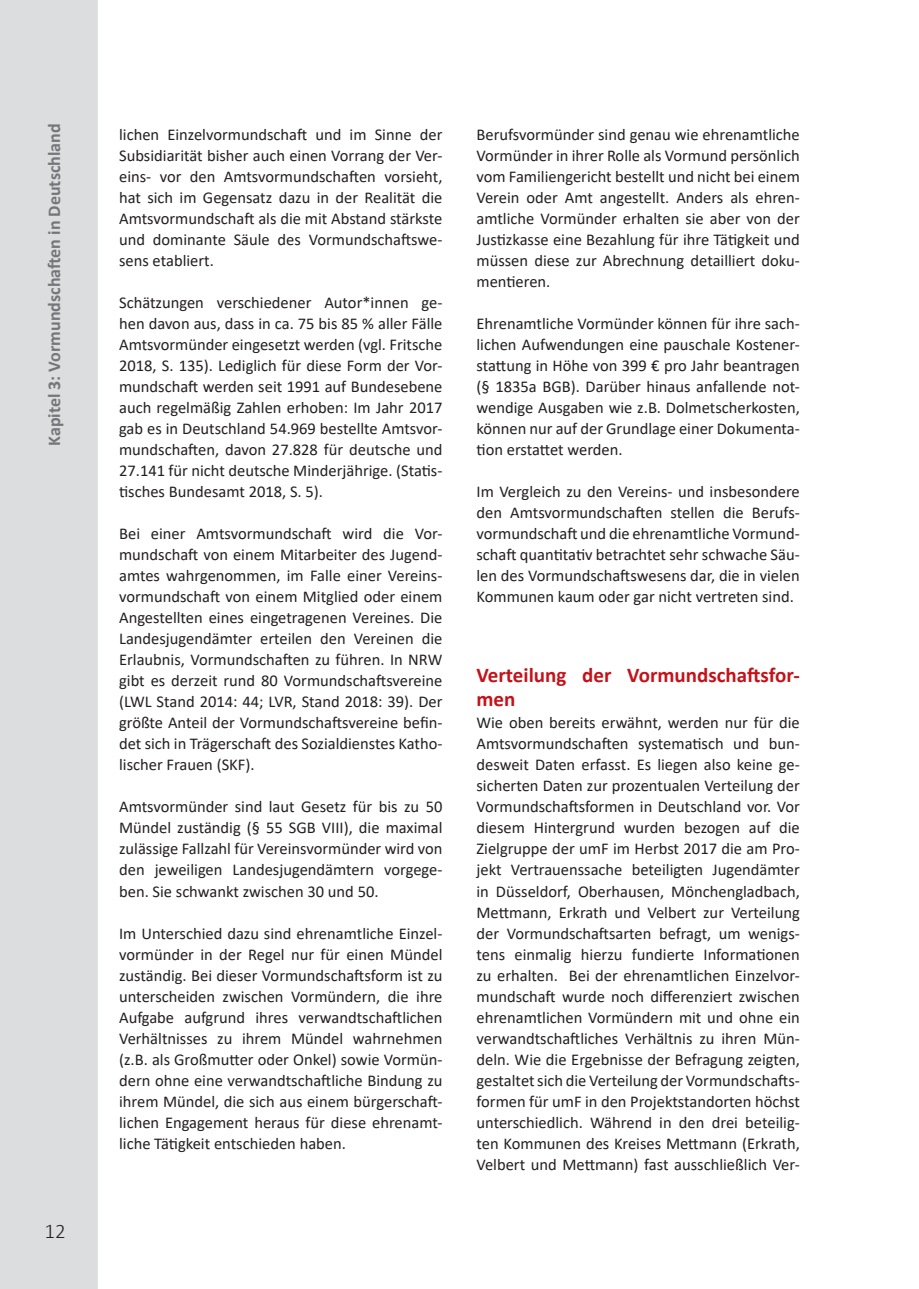
<style>
.page{position:relative;width:919px;height:1289px;background:#fff}
.page>*{position:absolute;margin:0;border:0;box-sizing:border-box;transform-origin:0 0}
.Überschrift_2{font:700 21px/24px "Calibri";color:#c4121a}
.t1{font:300 21px "Calibri";color:#231f20}
.t2{font:700 18px "Calibri";color:#757679}
.Fließtext{font:16.5px/21px "Calibri";color:#231f20;text-align:justify}
.Überschrift_2-2{font:16.5px/21px "Calibri";color:#231f20;text-align:justify}
</style>
<div class="page">
<div style="left:0;top:0;width:98px;height:1288px;background:#dcdddf"></div>
<p class="t2" style="left:42px;top:446px;width:324px;rotate:-90deg">Kapitel 3: Vormundschaften in Deutschland</p>
<p class="Fließtext" style="left:119px;top:124px;width:325px">lichen Einzelvormundschaft und im Sinne der Subsidiarität bisher auch einen Vorrang der Ver&shy;eins- vor den Amtsvormundschaften vorsieht, hat sich im Gegensatz dazu in der Realität die Amtsvormundschaft als die mit Abstand stärkste und dominante Säule des Vormundschaftswe&shy;sens etabliert.</p>
<p class="Fließtext" style="left:119px;top:292px;width:325px">Schätzungen verschiedener Autor*innen ge&shy;hen davon aus, dass in ca. 75 bis 85 % aller Fälle Amtsvormünder eingesetzt werden (vgl. Fritsche 2018, S. 135). Lediglich für diese Form der Vor&shy;mundschaft werden seit 1991 auf Bundesebene auch regelmäßig Zahlen erhoben: Im Jahr 2017 gab es in Deutschland 54.969 bestellte Amtsvor&shy;mundschaften, davon 27.828 für deutsche und 27.141 für nicht deutsche Minderjährige. (Statis&shy;tisches Bundesamt 2018, S. 5).</p>
<p class="Fließtext" style="left:119px;top:523px;width:325px">Bei einer Amtsvormundschaft wird die Vor&shy;mundschaft von einem Mitarbeiter des Jugend&shy;amtes wahrgenommen, im Falle einer Vereins&shy;vormundschaft von einem Mitglied oder einem Angestellten eines eingetragenen Vereines. Die Landesjugendämter erteilen den Vereinen die Erlaubnis, Vormundschaften zu führen. In NRW gibt es derzeit rund 80 Vormundschaftsvereine (LWL Stand 2014: 44; LVR, Stand 2018: 39). Der größte Anteil der Vormundschaftsvereine befin&shy;det sich in Trägerschaft des Sozialdienstes Katho&shy;lischer Frauen (SKF).</p>
<p class="Fließtext" style="left:119px;top:796px;width:325px">Amtsvormünder sind laut Gesetz für bis zu 50<br>Mündel zuständig (§ 55 SGB VIII), die maximal zulässige Fallzahl für Vereinsvormünder wird von den jeweiligen Landesjugendämtern vorgege&shy;ben. Sie schwankt zwischen 30 und 50.</p>
<p class="Fließtext" style="left:119px;top:922px;width:325px">Im Unterschied dazu sind ehrenamtliche Einzel&shy;vormünder in der Regel nur für einen Mündel zuständig. Bei dieser Vormundschaftsform ist zu unterscheiden zwischen Vormündern, die ihre Aufgabe aufgrund ihres verwandtschaftlichen Verhältnisses zu ihrem Mündel wahrnehmen (z.B. als Großmutter oder Onkel) sowie Vormün&shy;dern ohne eine verwandtschaftliche Bindung zu ihrem Mündel, die sich aus einem bürgerschaft&shy;lichen Engagement heraus für diese ehrenamt&shy;liche Tätigkeit entschieden haben.</p>
<p class="t1" style="left:45px;top:1217px;width:23px">12</p>
<p class="Fließtext" style="left:476px;top:124px;width:325px">Berufsvormünder sind genau wie ehrenamtliche Vormünder in ihrer Rolle als Vormund persönlich vom Familiengericht bestellt und nicht bei einem Verein oder Amt angestellt. Anders als ehren&shy;amtliche Vormünder erhalten sie aber von der Justizkasse eine Bezahlung für ihre Tätigkeit und müssen diese zur Abrechnung detailliert doku&shy;mentieren.</p>
<p class="Fließtext" style="left:476px;top:313px;width:325px">Ehrenamtliche Vormünder können für ihre sach&shy;lichen Aufwendungen eine pauschale Kostener&shy;stattung in Höhe von 399 € pro Jahr beantragen (§ 1835a BGB). Darüber hinaus anfallende not&shy;wendige Ausgaben wie z.B. Dolmetscherkosten, können nur auf der Grundlage einer Dokumenta&shy;tion erstattet werden.</p>
<p class="Fließtext" style="left:476px;top:481px;width:325px">Im Vergleich zu den Vereins- und insbesondere den Amtsvormundschaften stellen die Berufs&shy;vormundschaft und die ehrenamtliche Vormund&shy;schaft quantitativ betrachtet sehr schwache Säu&shy;len des Vormundschaftswesens dar, die in vielen Kommunen kaum oder gar nicht vertreten sind.</p>
<p class="Überschrift_2" style="left:476px;top:662px;width:325px">Verteilung der Vormundschaftsfor&shy;men</p>
<p class="Überschrift_2-2" style="left:476px;top:712px;width:325px">Wie oben bereits erwähnt, werden nur für die Amtsvormundschaften systematisch und bun&shy;desweit Daten erfasst. Es liegen also keine ge&shy;sicherten Daten zur prozentualen Verteilung der Vormundschaftsformen in Deutschland vor. Vor diesem Hintergrund wurden bezogen auf die Zielgruppe der umF im Herbst 2017 die am Pro&shy;jekt Vertrauenssache beteiligten Jugendämter in Düsseldorf, Oberhausen, Mönchengladbach, Mettmann, Erkrath und Velbert zur Verteilung der Vormundschaftsarten befragt, um wenigs&shy;tens einmalig hierzu fundierte Informationen zu erhalten. Bei der ehrenamtlichen Einzelvor&shy;mundschaft wurde noch differenziert zwischen ehrenamtlichen Vormündern mit und ohne ein verwandtschaftliches Verhältnis zu ihren Mün&shy;deln. Wie die Ergebnisse der Befragung zeigten, gestaltet sich die Verteilung der Vormundschafts&shy;formen für umF in den Projektstandorten höchst unterschiedlich. Während in den drei beteilig&shy;ten Kommunen des Kreises Mettmann (Erkrath, Velbert und Mettmann) fast ausschließlich Ver-</p>
</div>
